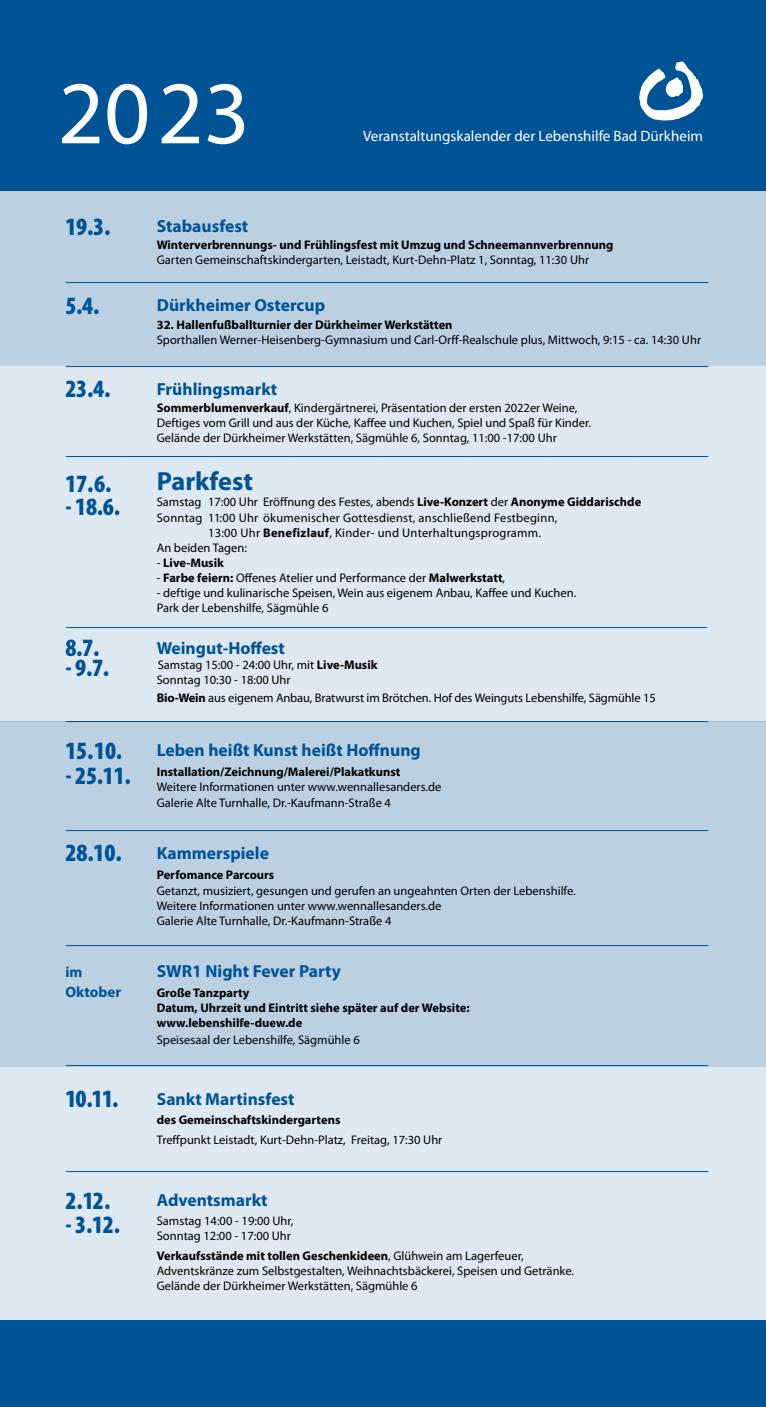
<style>
.page{position:relative;width:766px;height:1407px;background:#fff}
.page>*{position:absolute;margin:0;border:0;box-sizing:border-box;transform-origin:0 0}
.t1{font:90px "Myriad Pro";color:#fff}
.t2{font:700 26.25px "Myriad Pro";color:#005395}
.t3{font:900 condensed 25px "Myriad Pro";letter-spacing:-.01em;color:#005395}
.t4{font:700 17.5px "Myriad Pro";color:#005395}
.t5{font:15px "Myriad Pro";color:#fff}
.t6{font:700 15px "Myriad Pro";color:#005395}
.t7{font:12.5px/22.5px "Myriad Pro";letter-spacing:-.01em;color:#005395}
.t8{font:12.5px/15px "Myriad Pro";color:#000}
.t9{font:700 12.5px/15px "Myriad Pro";color:#000}
.t10{font:12.5px "Myriad Pro";letter-spacing:.02em;color:#000}
.s1{font-weight:700}
.s2{font-weight:400}
.s3{font-weight:700;color:#000}
.s4{color:#000}
.s5{font-weight:900;font-stretch:condensed;font-size:25px;color:#005395}
</style>
<div class="page">
<div style="left:0;top:1067px;width:765px;height:340px;background:#dee8f1"></div>
<div style="left:0;top:721px;width:765px;height:346px;background:#bbd1e2"></div>
<div style="left:0;top:366px;width:765px;height:355px;background:#dee8f1"></div>
<div style="left:0;top:1px;width:765px;height:365px;background:#bbd1e2"></div>
<div style="left:0;top:0;width:765px;height:190px;background:#005395"></div>
<svg style="left:639px;top:61px;width:64px;height:60px"></svg>
<div style="left:0;top:1320px;width:765px;height:87px;background:#005395"></div>
<h1 class="t1" style="left:58px;top:58px;width:193px">2023</h1>
<p class="t5" style="left:363px;top:126px;width:341px">Veranstaltungskalender der Lebenshilfe Bad Dürkheim</p>
<h3 class="t3" style="left:65px;top:210px;width:46px">19.3.</h3>
<h3 class="t4" style="left:157px;top:215px;width:93px">Stabausfest</h3>
<p class="t9" style="left:157px;top:236px;width:458px">Winterverbrennungs- und Frühlingsfest mit Umzug und Schneemannverbrennung</p>
<p class="t8" style="left:157px;top:252px;width:434px">Garten Gemeinschaftskindergarten, Leistadt, Kurt-Dehn-Platz 1, Sonntag, 11:30 Uhr</p>
<p class="t7" style="left:65px;top:270px;width:645px">-------------------------------------------------------------------------------------------------------------------------------------------------------------------------------------------------------------------------------------------------------------------------------------------------------------------------------------------------------------------------------------------------------------------------------------------------------------------------------------------</p>
<h3 class="t3" style="left:65px;top:289px;width:35px">5.4.</h3>
<h3 class="t4" style="left:157px;top:294px;width:170px">Dürkheimer Ostercup</h3>
<p class="t9" style="left:157px;top:316px;width:297px">32. Hallenfußballturnier der Dürkheimer Werkstätten</p>
<p class="t8" style="left:157px;top:332px;width:545px">Sporthallen Werner-Heisenberg-Gymnasium und Carl-Orff-Realschule plus, Mittwoch, 9:15 - ca. 14:30 Uhr</p>
<p class="t7" style="left:65px;top:354px;width:645px">--------------------------------------------------------------------------------------------------------------------------------------------------------------------------------------------------------------------------------------------------------------------------------------------------------------------------------------------------------------------------------------------------------------------------------------------------------------------------------------------</p>
<h3 class="t3" style="left:65px;top:373px;width:46px">23.4.</h3>
<h3 class="t4" style="left:157px;top:377px;width:122px">Frühlingsmarkt</h3>
<p class="t8" style="left:157px;top:400px;width:436px"><span class="s1">Sommerblumenverkauf</span>, Kindergärtnerei, Präsentation der ersten 2022er Weine,<br>Deftiges vom Grill und aus der Küche, Kaffee und Kuchen, Spiel und Spaß für Kinder.<br>Gelände der Dürkheimer Werkstätten, Sägmühle 6, Sonntag, 11:00 -17:00 Uhr</p>
<p class="t7" style="left:65px;top:444px;width:645px">--------------------------------------------------------------------------------------------------------------------------------------------------------------------------------------------------------------------------------------------------------------------------------------------------------------------------------------------------------------------------------------------------------------------------------------------------------------------------------------------</p>
<h3 class="t3" style="left:65px;top:468px;width:47px">17.6.</h3>
<h2 class="t2" style="left:157px;top:464px;width:98px">Parkfest</h2>
<p class="t8" style="left:157px;top:494px;width:486px">Samstag 17:00 Uhr Eröffnung des Festes, abends <span class="s1">Live-Konzert</span> der <span class="s1">Anonyme Giddarischde</span></p>
<h3 class="t3" style="left:65px;top:490px;width:56px">- 18.6.</h3>
<p class="t10" style="left:157px;top:510px;width:402px">Sonntag 11:00 Uhr ökumenischer Gottesdienst, anschließend Festbeginn,</p>
<p class="t10" style="left:208px;top:525px;width:334px">13:00 Uhr <span class="s1">Benefizlauf</span>, Kinder- und Unterhaltungsprogramm.</p>
<p class="t8" style="left:157px;top:540px;width:92px">An beiden Tagen:</p>
<p class="t9" style="left:157px;top:555px;width:69px"><span class="s2">-</span> Live-Musik</p>
<p class="t8" style="left:157px;top:570px;width:350px">- <span class="s1">Farbe feiern:</span> Offenes Atelier und Performance der <span class="s1">Malwerkstatt</span>,</p>
<p class="t8" style="left:157px;top:585px;width:421px">- deftige und kulinarische Speisen, Wein aus eigenem Anbau, Kaffee und Kuchen.<br>Park der Lebenshilfe, Sägmühle 6</p>
<p class="t7" style="left:65px;top:615px;width:643px">------------------------------------------------------------------------------------------------------------------------------------------------------------------------------------------------------------------------------------------------------------------------------------------------------------------------------------------------------------------------------------------------------------------------------------------------------------------------------------------</p>
<h3 class="t3" style="left:65px;top:632px;width:35px">8.7.</h3>
<h3 class="t4" style="left:157px;top:636px;width:130px">Weingut-Hoffest</h3>
<h3 class="t3" style="left:65px;top:652px;width:45px">- 9.7.</h3>
<p class="t8" style="left:157px;top:657px;width:222px">Samstag 15:00 - 24:00 Uhr, mit <span class="s1">Live-Musik<br></span>Sonntag 10:30 - 18:00 Uhr</p>
<p class="t7" style="left:65px;top:687px;width:645px;text-indent:91px"><span class="s3">Bio-Wein</span> <span class="s4">aus eigenem Anbau, Bratwurst im Brötchen. Hof des Weinguts Lebenshilfe, Sägmühle 15 </span>-------------------------------------------------------------------------------------------------------------------------------------------------------------------------------------------------------------------------------------------------------------------------------------------------------------------------------------------------------------------------------------------------------------------------------------------------------------------------------------------</p>
<h3 class="t3" style="left:65px;top:734px;width:58px">15.10.</h3>
<h3 class="t4" style="left:157px;top:739px;width:265px">Leben heißt Kunst heißt Hoffnung</h3>
<p class="t8" style="left:157px;top:764px;width:286px;text-indent:-91px"><span class="s5">- 25.11.</span> <span class="s1">Installation/Zeichnung/Malerei/Plakatkunst<br></span>Weitere Informationen unter www.wennallesanders.de</p>
<p class="t8" style="left:157px;top:795px;width:236px">Galerie Alte Turnhalle, Dr.-Kaufmann-Straße 4</p>
<p class="t7" style="left:65px;top:818px;width:645px">--------------------------------------------------------------------------------------------------------------------------------------------------------------------------------------------------------------------------------------------------------------------------------------------------------------------------------------------------------------------------------------------------------------------------------------------------------------------------------------------</p>
<h3 class="t3" style="left:65px;top:837px;width:58px">28.10.</h3>
<h3 class="t4" style="left:157px;top:841px;width:114px">Kammerspiele</h3>
<p class="t9" style="left:157px;top:866px;width:119px">Perfomance Parcours</p>
<p class="t8" style="left:157px;top:883px;width:420px">Getanzt, musiziert, gesungen und gerufen an ungeahnten Orten der Lebenshilfe.<br>Weitere Informationen unter www.wennallesanders.de<br>Galerie Alte Turnhalle, Dr.-Kaufmann-Straße 4</p>
<p class="t7" style="left:65px;top:933px;width:645px">--------------------------------------------------------------------------------------------------------------------------------------------------------------------------------------------------------------------------------------------------------------------------------------------------------------------------------------------------------------------------------------------------------------------------------------------------------------------------------------------</p>
<p class="t6" style="left:65px;top:962px;width:19px">im</p>
<h3 class="t4" style="left:157px;top:960px;width:185px">SWR1 Night Fever Party</h3>
<p class="t6" style="left:65px;top:982px;width:57px">Oktober</p>
<p class="t9" style="left:157px;top:985px;width:314px">Große Tanzparty<br>Datum, Uhrzeit und Eintritt siehe später auf der Website: www.lebenshilfe-duew.de</p>
<p class="t8" style="left:157px;top:1032px;width:204px">Speisesaal der Lebenshilfe, Sägmühle 6</p>
<p class="t7" style="left:65px;top:1053px;width:645px">--------------------------------------------------------------------------------------------------------------------------------------------------------------------------------------------------------------------------------------------------------------------------------------------------------------------------------------------------------------------------------------------------------------------------------------------------------------------------------------------</p>
<h3 class="t3" style="left:65px;top:1083px;width:54px">10.11.</h3>
<h3 class="t4" style="left:157px;top:1087px;width:139px">Sankt Martinsfest</h3>
<p class="t9" style="left:157px;top:1111px;width:185px">des Gemeinschaftskindergartens</p>
<p class="t8" style="left:157px;top:1132px;width:287px">Treffpunkt Leistadt, Kurt-Dehn-Platz, Freitag, 17:30 Uhr</p>
<p class="t7" style="left:65px;top:1159px;width:645px">-------------------------------------------------------------------------------------------------------------------------------------------------------------------------------------------------------------------------------------------------------------------------------------------------------------------------------------------------------------------------------------------------------------------------------------------------------------------------------------------</p>
<h3 class="t3" style="left:65px;top:1184px;width:46px">2.12.</h3>
<h3 class="t4" style="left:157px;top:1189px;width:112px">Adventsmarkt</h3>
<h3 class="t3" style="left:65px;top:1208px;width:56px">- 3.12.</h3>
<p class="t8" style="left:157px;top:1213px;width:138px">Samstag 14:00 - 19:00 Uhr,<br>Sonntag 12:00 - 17:00 Uhr</p>
<p class="t8" style="left:157px;top:1248px;width:419px"><span class="s1">Verkaufsstände mit tollen Geschenkideen</span>, Glühwein am Lagerfeuer,<br>Adventskränze zum Selbstgestalten, Weihnachtsbäckerei, Speisen und Getränke.<br>Gelände der Dürkheimer Werkstätten, Sägmühle 6</p>
</div>
